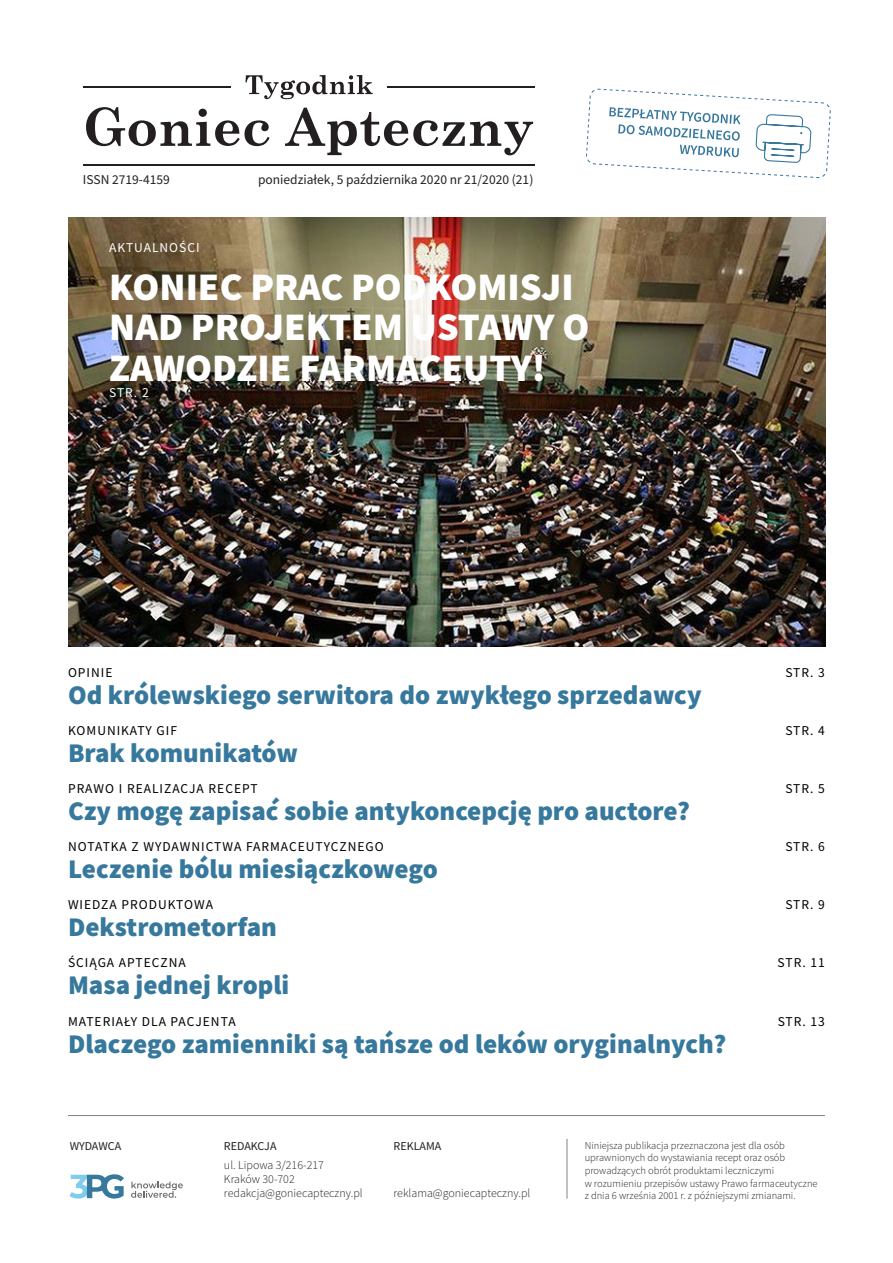
<style>
.page{position:relative;width:893px;height:1263px;background:#fff}
.page>*{position:absolute;margin:0;border:0;box-sizing:border-box;transform-origin:0 0}
.A50_Temat_numeru_-_b{font:900 39px/40.5px "Source Sans Pro";color:#fff}
.t1{font:900 27px "Source Sans Pro";color:#37789d}
.t2{font:13.5px "Source Sans Variable";letter-spacing:.09em;color:#000}
.A54_Data_i_numer__ty{font:13.5px "Source Sans Variable";letter-spacing:.025em;color:#231f20}
.A53_ISSN___tytułowa{font:13.5px "Source Sans Variable";letter-spacing:.025em;color:#231f20}
.A55_Dział_tematyczny{font:13.5px "Source Sans Variable";letter-spacing:.09em;color:#fff}
.A51_Numer_strony_tem{font:13.5px "Source Sans Variable";color:#fff}
.A59_Stopka_adresy__t{font:12px "Source Sans Variable";letter-spacing:.005em;color:#231f20}
.A58_Stopka_WYDAWCA_R{font:12px "Source Sans Variable";letter-spacing:.02em;color:#231f20}
.A57_Niniejsza_publik{font:300 10.5px/12.6px "Source Sans Pro";color:#231f20}
</style>
<div class="page">
<img style="left:68px;top:217px;width:758px;height:429px">
<hr style="left:68px;top:1115px;width:757px;height:1px;background:#828487">
<hr style="left:567px;top:1139px;width:1px;height:59px;background:#828487">
<svg style="left:586px;top:88px;width:245px;height:90px"></svg>
<svg style="left:131px;top:1181px;width:52px;height:17px"></svg>
<svg style="left:70px;top:1174px;width:54px;height:24px"></svg>
<svg style="left:245px;top:75px;width:128px;height:24px"></svg>
<svg style="left:86px;top:107px;width:184px;height:39px"></svg>
<svg style="left:285px;top:108px;width:248px;height:47px"></svg>
<hr style="left:83px;top:87px;width:148px;height:1px;background:#231f20">
<hr style="left:387px;top:87px;width:147px;height:1px;background:#231f20">
<hr style="left:83px;top:164px;width:451px;height:1px;background:#231f20">
<p class="A53_ISSN___tytułowa" style="left:83px;top:171px;width:88px">ISSN 2719-4159</p>
<p class="A54_Data_i_numer__ty" style="left:258px;top:171px;width:276px">poniedziałek, 5 października 2020 nr 21/2020 (21)</p>
<p class="A55_Dział_tematyczny" style="left:109px;top:239px;width:92px">AKTUALNOŚCI</p>
<p class="A50_Temat_numeru_-_b" style="left:109px;top:266px;width:482px">KONIEC PRAC PODKOMISJI<br>NAD PROJEKTEM USTAWY O<br>ZAWODZIE FARMACEUTY!</p>
<p class="A51_Numer_strony_tem" style="left:109px;top:384px;width:41px">STR. 2</p>
<p class="t2" style="left:68px;top:664px;width:46px">OPINIE</p>
<p class="t2" style="left:785px;top:664px;width:41px">STR. 3</p>
<p class="t1" style="left:68px;top:676px;width:635px">Od królewskiego serwitora do zwykłego sprzedawcy</p>
<p class="t2" style="left:68px;top:722px;width:110px">KOMUNIKATY GIF</p>
<p class="t2" style="left:785px;top:722px;width:41px">STR. 4</p>
<p class="t1" style="left:68px;top:734px;width:231px">Brak komunikatów</p>
<p class="t2" style="left:68px;top:780px;width:191px">PRAWO I REALIZACJA RECEPT</p>
<p class="t2" style="left:785px;top:780px;width:41px">STR. 5</p>
<p class="t1" style="left:68px;top:792px;width:623px">Czy mogę zapisać sobie antykoncepcję pro auctore?</p>
<p class="t2" style="left:68px;top:839px;width:317px">NOTATKA Z WYDAWNICTWA FARMACEUTYCZNEGO</p>
<p class="t2" style="left:785px;top:839px;width:41px">STR. 6</p>
<p class="t1" style="left:68px;top:851px;width:371px">Leczenie bólu miesiączkowego</p>
<p class="t2" style="left:68px;top:897px;width:146px">WIEDZA PRODUKTOWA</p>
<p class="t2" style="left:785px;top:897px;width:41px">STR. 9</p>
<p class="t1" style="left:68px;top:909px;width:210px">Dekstrometorfan</p>
<p class="t2" style="left:68px;top:955px;width:119px">ŚCIĄGA APTECZNA</p>
<p class="t2" style="left:778px;top:955px;width:48px">STR. 11</p>
<p class="t1" style="left:68px;top:967px;width:223px">Masa jednej kropli</p>
<p class="t2" style="left:68px;top:1013px;width:169px">MATERIAŁY DLA PACJENTA</p>
<p class="t2" style="left:778px;top:1013px;width:48px">STR. 13</p>
<p class="t1" style="left:68px;top:1025px;width:660px">Dlaczego zamienniki są tańsze od leków oryginalnych?</p>
<p class="A58_Stopka_WYDAWCA_R" style="left:70px;top:1139px;width:53px">WYDAWCA</p>
<p class="A58_Stopka_WYDAWCA_R" style="left:394px;top:1139px;width:49px">REKLAMA</p>
<p class="A59_Stopka_adresy__t" style="left:394px;top:1186px;width:138px">reklama@goniecapteczny.pl</p>
<p class="A58_Stopka_WYDAWCA_R" style="left:224px;top:1139px;width:54px">REDAKCJA</p>
<p class="A59_Stopka_adresy__t" style="left:224px;top:1157px;width:101px">ul. Lipowa 3/216-217</p>
<p class="A59_Stopka_adresy__t" style="left:224px;top:1172px;width:72px">Kraków 30-702</p>
<p class="A59_Stopka_adresy__t" style="left:224px;top:1186px;width:140px">redakcja@goniecapteczny.pl</p>
<p class="A57_Niniejsza_publik" style="left:585px;top:1139px;width:234px">Niniejsza publikacja przeznaczona jest dla osób uprawnionych do wystawiania recept oraz osób prowadzących obrót produktami leczniczymi<br>w rozumieniu przepisów ustawy Prawo farmaceutyczne z dnia 6 września 2001 r. z późniejszymi zmianami.</p>
</div>
